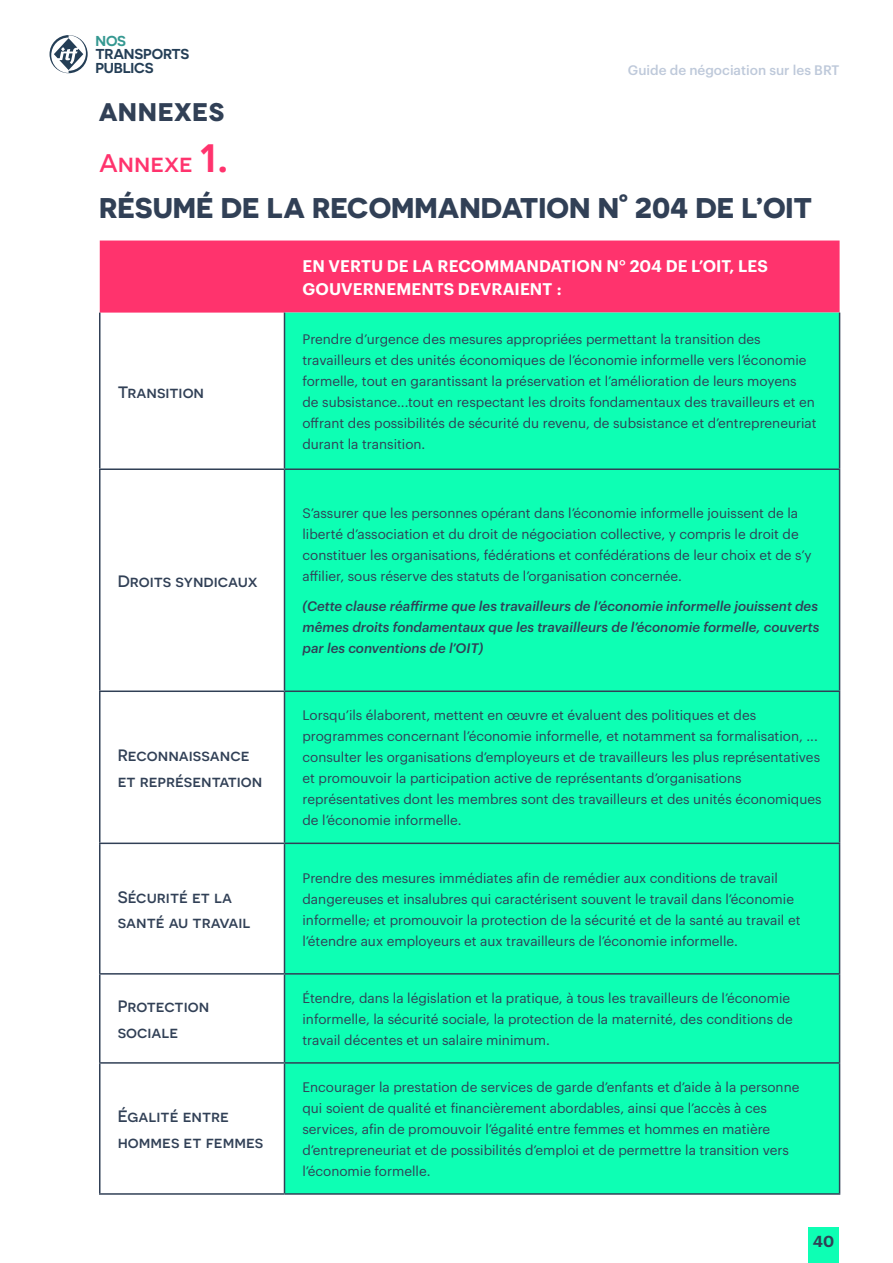
<style>
.page{position:relative;width:893px;height:1263px;background:#fff}
.page>*{position:absolute;margin:0;border:0;box-sizing:border-box;transform-origin:0 0}
.t1{font:700 28.5px "Novecentosanswide";color:#314056}
.t2{font:500 25.5px "Novecentosanswide";color:#ff336d}
.t3{font:700 expanded 25.5px "Novecento";color:#314056}
.t4{font:500 16.5px/25.5px "Novecentosanswide";color:#314056}
.t5{font:600 16.5px/22.5px "Graphik";letter-spacing:.005em;color:#fff}
.t6{font:600 15.6px "Graphik";color:#314056}
.t7{font:600 14.4px/13.5px "Novecentosanswide";letter-spacing:-.01em;color:#243e56}
.t8{font:600 14.4px "Novecentosanswide";color:#359891}
.t9{font:13.5px/21px "Graphik";color:#314056}
.t10{font:italic 500 13.5px/21px "Graphik";color:#314056;text-align:justify}
.t11{font:500 13.5px "Graphik";color:#bec9da}
.s1{font-size:49.5px}
</style>
<div class="page">
<svg style="left:50px;top:35px;width:38px;height:38px"></svg>
<div style="left:808px;top:1227px;width:31px;height:36px;background:#0dffb4"></div>
<div style="left:100px;top:240px;width:740px;height:73px;background:#ff336d"></div>
<div style="left:285px;top:313px;width:554px;height:880px;background:#0dffb4"></div>
<hr style="left:99px;top:313px;width:1px;height:155px;background:#314056">
<hr style="left:284px;top:313px;width:1px;height:155px;background:#314056">
<hr style="left:839px;top:313px;width:1px;height:155px;background:#314056">
<hr style="left:99px;top:468px;width:185px;height:2px;background:#314056">
<hr style="left:99px;top:470px;width:1px;height:220px;background:#314056">
<hr style="left:284px;top:468px;width:556px;height:2px;background:#314056">
<hr style="left:284px;top:470px;width:1px;height:220px;background:#314056">
<hr style="left:839px;top:470px;width:1px;height:220px;background:#314056">
<hr style="left:99px;top:690px;width:185px;height:2px;background:#314056">
<hr style="left:99px;top:692px;width:1px;height:150px;background:#314056">
<hr style="left:284px;top:690px;width:556px;height:2px;background:#314056">
<hr style="left:284px;top:692px;width:1px;height:150px;background:#314056">
<hr style="left:839px;top:692px;width:1px;height:150px;background:#314056">
<hr style="left:99px;top:842px;width:185px;height:2px;background:#314056">
<hr style="left:99px;top:844px;width:1px;height:129px;background:#314056">
<hr style="left:284px;top:842px;width:556px;height:2px;background:#314056">
<hr style="left:284px;top:844px;width:1px;height:129px;background:#314056">
<hr style="left:839px;top:844px;width:1px;height:129px;background:#314056">
<hr style="left:99px;top:973px;width:185px;height:1px;background:#314056">
<hr style="left:99px;top:974px;width:1px;height:88px;background:#314056">
<hr style="left:284px;top:973px;width:556px;height:1px;background:#314056">
<hr style="left:284px;top:974px;width:1px;height:88px;background:#314056">
<hr style="left:839px;top:974px;width:1px;height:88px;background:#314056">
<hr style="left:99px;top:1062px;width:185px;height:2px;background:#314056">
<hr style="left:99px;top:1064px;width:1px;height:129px;background:#314056">
<hr style="left:284px;top:1062px;width:556px;height:2px;background:#314056">
<hr style="left:284px;top:1064px;width:1px;height:129px;background:#314056">
<hr style="left:839px;top:1064px;width:1px;height:129px;background:#314056">
<hr style="left:99px;top:1193px;width:185px;height:2px;background:#314056">
<hr style="left:284px;top:1193px;width:556px;height:2px;background:#314056">
<p class="t8" style="left:96px;top:32px;width:32px">NOS</p>
<p class="t7" style="left:96px;top:47px;width:95px">TRANSPORTS<br>PUBLICS</p>
<p class="t11" style="left:628px;top:60px;width:213px">Guide de négociation sur les BRT</p>
<h2 class="t3" style="left:99px;top:96px;width:127px">ANNEXES</h2>
<h2 class="t2" style="left:99px;top:147px;width:132px">Annexe <span class="s1">1.</span></h2>
<h1 class="t1" style="left:99px;top:190px;width:715px">RÉSUMÉ DE LA RECOMMANDATION N° 204 DE L’OIT</h1>
<p class="t4" style="left:118px;top:379px;width:88px">Transition</p>
<p class="t4" style="left:118px;top:568px;width:141px">Droits syndicaux</p>
<p class="t4" style="left:118px;top:742px;width:146px">Reconnaissance et représentation</p>
<p class="t4" style="left:118px;top:884px;width:134px">Sécurité et la santé au travail</p>
<p class="t5" style="left:303px;top:253px;width:467px">EN VERTU DE LA RECOMMANDATION N° 204 DE L’OIT, LES<br>GOUVERNEMENTS DEVRAIENT :</p>
<p class="t9" style="left:302px;top:327px;width:516px">Prendre d’urgence des mesures appropriées permettant la transition des travailleurs et des unités économiques de l’économie informelle vers l’économie formelle, tout en garantissant la préservation et l’amélioration de leurs moyens<br>de subsistance...tout en respectant les droits fondamentaux des travailleurs et en offrant des possibilités de sécurité du revenu, de subsistance et d’entrepreneuriat durant la transition.</p>
<p class="t9" style="left:302px;top:502px;width:511px">S’assurer que les personnes opérant dans l’économie informelle jouissent de la liberté d’association et du droit de négociation collective, y compris le droit de constituer les organisations, fédérations et confédérations de leur choix et de s’y affilier, sous réserve des statuts de l’organisation concernée.</p>
<p class="t10" style="left:302px;top:595px;width:519px">(Cette clause réaffirme que les travailleurs de l’économie informelle jouissent des mêmes droits fondamentaux que les travailleurs de l’économie formelle, couverts par les conventions de l’OIT)</p>
<p class="t9" style="left:302px;top:704px;width:521px">Lorsqu’ils élaborent, mettent en œuvre et évaluent des politiques et des programmes concernant l’économie informelle, et notamment sa formalisation, ... consulter les organisations d’employeurs et de travailleurs les plus représentatives et promouvoir la participation active de représentants d’organisations représentatives dont les membres sont des travailleurs et des unités économiques de l’économie informelle.</p>
<p class="t9" style="left:302px;top:866px;width:499px">Prendre des mesures immédiates afin de remédier aux conditions de travail dangereuses et insalubres qui caractérisent souvent le travail dans l’économie informelle; et promouvoir la protection de la sécurité et de la santé au travail et l’étendre aux employeurs et aux travailleurs de l’économie informelle.</p>
<p class="t4" style="left:118px;top:994px;width:93px">Protection sociale</p>
<p class="t9" style="left:302px;top:986px;width:492px">Étendre, dans la législation et la pratique, à tous les travailleurs de l’économie informelle, la sécurité sociale, la protection de la maternité, des conditions de travail décentes et un salaire minimum.</p>
<p class="t4" style="left:118px;top:1104px;width:147px">Égalité entre hommes et femmes</p>
<p class="t9" style="left:302px;top:1075px;width:498px">Encourager la prestation de services de garde d’enfants et d’aide à la personne qui soient de qualité et financièrement abordables, ainsi que l’accès à ces services, afin de promouvoir l’égalité entre femmes et hommes en matière d’entrepreneuriat et de possibilités d’emploi et de permettre la transition vers l’économie formelle.</p>
<p class="t6" style="left:813px;top:1230px;width:23px">40</p>
</div>
